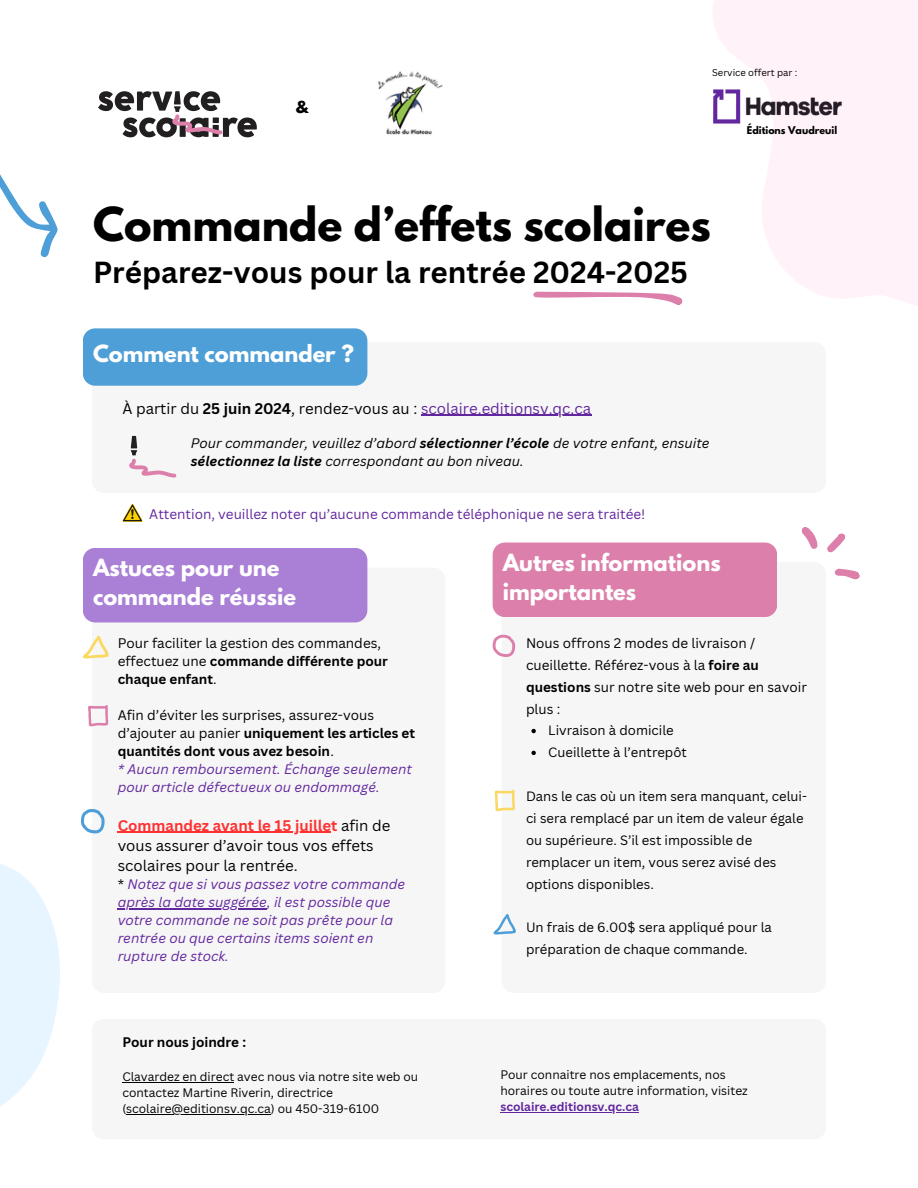
<style>
.page{position:relative;width:918px;height:1188px;background:#fff}
.page>*{position:absolute;margin:0;border:0;box-sizing:border-box;transform-origin:0 0}
.t1{font:700 41.55px "League Spartan";color:#000}
.t2{font:700 29.7px "Canva Sans";color:#000}
.t3{font:700 21px/29.2px "League Spartan";color:#fff}
.t4{font:15px/20.2px "Canva Sans";color:#000}
.t5{font:700 14.7px "League Spartan";color:#000}
.t6{font:13.5px/18px "Canva Sans";color:#000}
.t7{font:italic 13.5px/18px "Canva Sans";color:#62269e}
.t8{font:italic 13.5px/18px "Canva Sans";color:#000}
.t9{font:13.5px "Canva Sans";color:#62269e}
.t10{font:700 13.5px "Canva Sans";color:#000}
.t11{font:13.05px/21.9px "Canva Sans";color:#000}
.t12{font:12px/16px "Canva Sans";color:#000}
.t13{font:700 12px "Canva Sans";color:#62269e}
.t14{font:700 9.45px "League Spartan";color:#000}
.t15{font:9.45px "Canva Sans";color:#000}
.s1{font-weight:700}
.s2{color:#62269e}
.s3{font-weight:700;color:#ff3131}
.s4{font-style:normal;color:#000}
</style>
<div class="page">
<svg style="left:682px;top:0;width:236px;height:306px;fill:#fff2f8"></svg>
<svg style="left:0;top:864px;width:60px;height:243px"></svg>
<div style="left:92px;top:568px;width:276px;height:342px;background:#f6f6f6"></div>
<div style="left:83px;top:328px;width:284px;height:58px;background:#4e9fd7"></div>
<div style="left:83px;top:548px;width:284px;height:74px;background:#aa7fd6"></div>
<svg style="left:129px;top:436px;width:47px;height:42px"></svg>
<div style="left:493px;top:543px;width:284px;height:74px;background:#dd7fab"></div>
<svg style="left:81px;top:809px;width:24px;height:24px"></svg>
<svg style="left:88px;top:705px;width:20px;height:21px"></svg>
<svg style="left:83px;top:636px;width:26px;height:22px"></svg>
<svg style="left:493px;top:914px;width:23px;height:21px"></svg>
<svg style="left:495px;top:790px;width:20px;height:21px"></svg>
<svg style="left:493px;top:635px;width:22px;height:22px"></svg>
<svg style="left:98px;top:91px;width:159px;height:46px"></svg>
<img style="left:710px;top:87px;width:134px;height:38px">
<svg style="left:0;top:174px;width:39px;height:56px"></svg>
<svg style="left:39px;top:201px;width:19px;height:56px"></svg>
<svg style="left:533px;top:292px;width:149px;height:13px"></svg>
<svg style="left:827px;top:534px;width:18px;height:18px"></svg>
<svg style="left:802px;top:527px;width:15px;height:22px"></svg>
<svg style="left:835px;top:569px;width:25px;height:10px"></svg>
<img style="left:378px;top:71px;width:65px;height:64px">
<hr style="left:421px;top:415px;width:170px;height:1px;background:#62269e">
<hr style="left:118px;top:832px;width:213px;height:1px;background:#ff3131">
<hr style="left:118px;top:908px;width:149px;height:1px;background:#62269e">
<svg style="left:531px;top:729px;width:5px;height:4px"></svg>
<svg style="left:531px;top:751px;width:5px;height:4px"></svg>
<hr style="left:122px;top:1082px;width:112px;height:1px;background:#000">
<hr style="left:126px;top:1114px;width:145px;height:1px;background:#000">
<hr style="left:500px;top:1112px;width:139px;height:1px;background:#62269e">
<svg style="left:122px;top:504px;width:21px;height:18px"></svg>
<p class="t5" style="left:296px;top:100px;width:14px">&amp;</p>
<p class="t15" style="left:712px;top:66px;width:87px">Service offert par :</p>
<p class="t14" style="left:747px;top:126px;width:92px">Éditions Vaudreuil</p>
<p class="t1" style="left:93px;top:204px;width:619px">Commande d’effets scolaires</p>
<p class="t2" style="left:93px;top:251px;width:597px">Préparez-vous pour la rentrée 2024-2025</p>
<p class="t3" style="left:93px;top:342px;width:262px">Comment commander ?</p>
<h1 class="t4" style="left:122px;top:398px;width:470px">À partir du <span class="s1">25 juin 2024</span>, rendez-vous au : <span class="s2">scolaire.editionsv.qc.ca</span></h1>
<h4 class="t8" style="left:191px;top:434px;width:520px">Pour commander, veuillez d’abord <span class="s1">sélectionner l’école</span> de votre enfant, ensuite <span class="s1">sélectionnez la liste</span> correspondant au bon niveau.</h4>
<p class="t9" style="left:149px;top:504px;width:498px">Attention, veuillez noter qu’aucune commande téléphonique ne sera traitée!</p>
<p class="t3" style="left:93px;top:556px;width:204px">Astuces pour une commande réussie</p>
<p class="t3" style="left:503px;top:550px;width:219px">Autres informations importantes</p>
<p class="t6" style="left:118px;top:634px;width:272px">Pour faciliter la gestion des commandes, effectuez une <span class="s1">commande différente pour chaque enfant</span>.</p>
<h4 class="t6" style="left:118px;top:706px;width:299px">Afin d’éviter les surprises, assurez-vous d’ajouter au panier <span class="s1">uniquement les articles et quantités dont vous avez besoin</span>.</h4>
<p class="t7" style="left:118px;top:760px;width:296px">* Aucun remboursement. Échange seulement pour article défectueux ou endommagé.</p>
<h4 class="t4" style="left:118px;top:815px;width:274px"><span class="s3">Commandez avant le 15 juillet</span> afin de vous assurer d’avoir tous vos effets scolaires pour la rentrée.</h4>
<h2 class="t7" style="left:118px;top:875px;width:289px"><span class="s4">*</span> Notez que si vous passez votre commande</h2>
<h4 class="t7" style="left:118px;top:893px;width:277px">après la date suggérée, il est possible que votre commande ne soit pas prête pour la rentrée ou que certains items soient en rupture de stock.</h4>
<h4 class="t6" style="left:526px;top:632px;width:283px;line-height:21.9px">Nous offrons 2 modes de livraison / cueillette. Référez-vous à la <span class="s1">foire au questions</span> sur notre site web pour en savoir plus :</h4>
<p class="t11" style="left:548px;top:719px;width:127px">Livraison à domicile</p>
<h4 class="t11" style="left:548px;top:741px;width:140px">Cueillette à l’entrepôt</h4>
<p class="t11" style="left:526px;top:785px;width:283px">Dans le cas où un item sera manquant, celui&shy;ci sera remplacé par un item de valeur égale ou supérieure. S’il est impossible de remplacer un item, vous serez avisé des options disponibles.</p>
<p class="t11" style="left:526px;top:916px;width:247px">Un frais de 6.00$ sera appliqué pour la préparation de chaque commande.</p>
<p class="t10" style="left:122px;top:1032px;width:125px">Pour nous joindre :</p>
<h2 class="t12" style="left:122px;top:1068px;width:297px">Clavardez en direct avec nous via notre site web ou contactez Martine Riverin, directrice (scolaire@editionsv.qc.ca) ou 450-319-6100</h2>
<p class="t12" style="left:500px;top:1067px;width:249px">Pour connaitre nos emplacements, nos horaires ou toute autre information, visitez</p>
<p class="t13" style="left:500px;top:1098px;width:140px">scolaire.editionsv.qc.ca</p>
</div>
